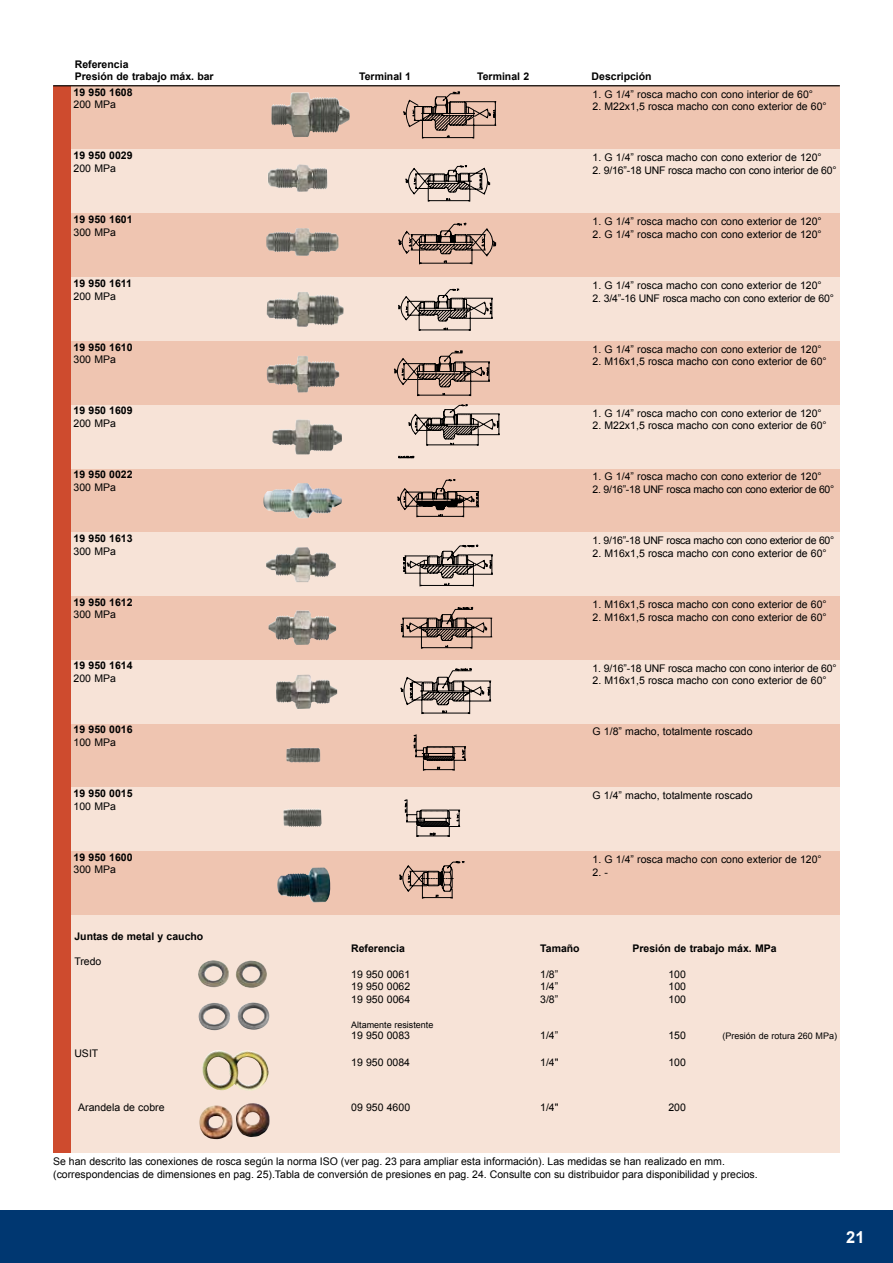
<style>
.page{position:relative;width:893px;height:1263px;background:#fff}
.page>*{position:absolute;margin:0;border:0;box-sizing:border-box;transform-origin:0 0}
.t1{font:700 16.5px "Arial";color:#fff}
.t2{font:10.5px/12.6px "Arial";color:#000}
.t3{font:700 10.5px/12.6px "Arial";color:#000}
.t4{font:10.5px "Arial";letter-spacing:-.02em;color:#000}
.t5{font:10.5px "Arial";letter-spacing:-.03em;color:#000}
.t6{font:9px "Arial";color:#000}
</style>
<div class="page">
<div style="left:53px;top:86px;width:787px;height:1004px;background:#efc5b1"></div>
<div style="left:56px;top:150px;width:784px;height:63px;background:#f7e3d7"></div>
<div style="left:55px;top:277px;width:785px;height:64px;background:#f7e3d7"></div>
<div style="left:56px;top:405px;width:784px;height:63px;background:#f7e3d7"></div>
<div style="left:56px;top:532px;width:784px;height:64px;background:#f7e3d7"></div>
<div style="left:55px;top:660px;width:785px;height:64px;background:#f7e3d7"></div>
<div style="left:55px;top:787px;width:785px;height:64px;background:#f7e3d7"></div>
<svg style="left:398px;top:223px;width:98px;height:42px"></svg>
<svg style="left:398px;top:288px;width:95px;height:43px"></svg>
<svg style="left:403px;top:544px;width:90px;height:43px"></svg>
<svg style="left:400px;top:607px;width:92px;height:42px"></svg>
<svg style="left:394px;top:350px;width:106px;height:109px"></svg>
<svg style="left:413px;top:734px;width:53px;height:37px"></svg>
<svg style="left:399px;top:92px;width:97px;height:58px"></svg>
<svg style="left:405px;top:165px;width:85px;height:37px"></svg>
<svg style="left:400px;top:668px;width:91px;height:47px"></svg>
<div style="left:55px;top:915px;width:785px;height:237px;background:#f7e3d7"></div>
<div style="left:53px;top:86px;width:18px;height:1066px;background:#ce4b2e"></div>
<svg style="left:404px;top:799px;width:56px;height:38px"></svg>
<img style="left:283px;top:808px;width:39px;height:19px">
<svg style="left:397px;top:479px;width:82px;height:39px"></svg>
<svg style="left:399px;top:861px;width:65px;height:38px"></svg>
<img style="left:198px;top:960px;width:69px;height:28px">
<img style="left:198px;top:1002px;width:72px;height:28px">
<img style="left:263px;top:483px;width:79px;height:35px">
<img style="left:277px;top:867px;width:53px;height:35px">
<img style="left:202px;top:1050px;width:67px;height:41px">
<img style="left:199px;top:1103px;width:71px;height:36px">
<hr style="left:53px;top:85px;width:787px;height:1px;background:#000">
<img style="left:271px;top:92px;width:79px;height:45px">
<img style="left:268px;top:164px;width:59px;height:28px">
<img style="left:266px;top:228px;width:72px;height:28px">
<img style="left:267px;top:292px;width:77px;height:35px">
<img style="left:267px;top:356px;width:72px;height:36px">
<img style="left:272px;top:419px;width:70px;height:35px">
<img style="left:266px;top:547px;width:70px;height:35px">
<img style="left:268px;top:610px;width:68px;height:35px">
<img style="left:276px;top:675px;width:61px;height:34px">
<img style="left:286px;top:747px;width:34px;height:16px">
<div style="left:0;top:1210px;width:893px;height:53px;background:#003771"></div>
<p class="t3" style="left:75px;top:58px;width:140px">Referencia<br>Presión de trabajo máx. bar</p>
<p class="t3" style="left:359px;top:71px;width:54px">Terminal 1</p>
<p class="t3" style="left:477px;top:71px;width:54px">Terminal 2</p>
<p class="t3" style="left:592px;top:71px;width:62px">Descripción</p>
<p class="t3" style="left:74px;top:86px;width:60px">19 950 1608</p>
<p class="t2" style="left:74px;top:99px;width:44px">200 MPa</p>
<p class="t2" style="left:593px;top:88px;width:222px">1. G 1/4” rosca macho con cono interior de 60°</p>
<p class="t2" style="left:593px;top:101px;width:236px">2. M22x1,5 rosca macho con cono exterior de 60°</p>
<p class="t3" style="left:74px;top:150px;width:60px">19 950 0029</p>
<p class="t2" style="left:74px;top:162px;width:44px">200 MPa</p>
<p class="t2" style="left:593px;top:152px;width:231px">1. G 1/4” rosca macho con cono exterior de 120°</p>
<p class="t4" style="left:593px;top:164px;width:246px">2. 9/16”-18 UNF rosca macho con cono interior de 60°</p>
<p class="t3" style="left:74px;top:213px;width:60px">19 950 1601</p>
<p class="t2" style="left:74px;top:226px;width:44px">300 MPa</p>
<p class="t2" style="left:593px;top:215px;width:231px">1. G 1/4” rosca macho con cono exterior de 120°</p>
<p class="t2" style="left:593px;top:228px;width:231px">2. G 1/4” rosca macho con cono exterior de 120°</p>
<p class="t3" style="left:74px;top:277px;width:60px">19 950 1611</p>
<p class="t2" style="left:74px;top:290px;width:44px">200 MPa</p>
<p class="t2" style="left:593px;top:279px;width:231px">1. G 1/4” rosca macho con cono exterior de 120°</p>
<p class="t4" style="left:593px;top:291px;width:243px">2. 3/4”-16 UNF rosca macho con cono exterior de 60°</p>
<p class="t3" style="left:74px;top:341px;width:60px">19 950 1610</p>
<p class="t2" style="left:74px;top:353px;width:44px">300 MPa</p>
<p class="t2" style="left:593px;top:343px;width:231px">1. G 1/4” rosca macho con cono exterior de 120°</p>
<p class="t2" style="left:593px;top:356px;width:236px">2. M16x1,5 rosca macho con cono exterior de 60°</p>
<p class="t3" style="left:74px;top:405px;width:60px">19 950 1609</p>
<p class="t2" style="left:74px;top:417px;width:44px">200 MPa</p>
<p class="t2" style="left:593px;top:407px;width:231px">1. G 1/4” rosca macho con cono exterior de 120°</p>
<p class="t2" style="left:593px;top:419px;width:236px">2. M22x1,5 rosca macho con cono exterior de 60°</p>
<p class="t3" style="left:74px;top:468px;width:60px">19 950 0022</p>
<p class="t2" style="left:74px;top:481px;width:44px">300 MPa</p>
<p class="t2" style="left:593px;top:470px;width:231px">1. G 1/4” rosca macho con cono exterior de 120°</p>
<p class="t5" style="left:593px;top:482px;width:243px">2. 9/16”-18 UNF rosca macho con cono exterior de 60°</p>
<p class="t3" style="left:74px;top:532px;width:60px">19 950 1613</p>
<p class="t2" style="left:74px;top:545px;width:44px">300 MPa</p>
<p class="t5" style="left:593px;top:533px;width:243px">1. 9/16”-18 UNF rosca macho con cono exterior de 60°</p>
<p class="t2" style="left:593px;top:547px;width:236px">2. M16x1,5 rosca macho con cono exterior de 60°</p>
<p class="t3" style="left:74px;top:596px;width:60px">19 950 1612</p>
<p class="t2" style="left:74px;top:608px;width:44px">300 MPa</p>
<p class="t2" style="left:593px;top:598px;width:236px">1. M16x1,5 rosca macho con cono exterior de 60°</p>
<p class="t2" style="left:593px;top:611px;width:236px">2. M16x1,5 rosca macho con cono exterior de 60°</p>
<p class="t3" style="left:74px;top:660px;width:60px">19 950 1614</p>
<p class="t2" style="left:74px;top:672px;width:44px">200 MPa</p>
<p class="t4" style="left:593px;top:661px;width:246px">1. 9/16”-18 UNF rosca macho con cono interior de 60°</p>
<p class="t2" style="left:593px;top:674px;width:236px">2. M16x1,5 rosca macho con cono exterior de 60°</p>
<p class="t3" style="left:74px;top:723px;width:60px">19 950 0016</p>
<p class="t2" style="left:74px;top:736px;width:44px">100 MPa</p>
<p class="t2" style="left:593px;top:725px;width:161px">G 1/8” macho, totalmente roscado</p>
<p class="t3" style="left:74px;top:787px;width:60px">19 950 0015</p>
<p class="t2" style="left:74px;top:800px;width:44px">100 MPa</p>
<p class="t2" style="left:593px;top:789px;width:161px">G 1/4” macho, totalmente roscado</p>
<p class="t3" style="left:74px;top:851px;width:60px">19 950 1600</p>
<p class="t2" style="left:74px;top:863px;width:44px">300 MPa</p>
<p class="t2" style="left:593px;top:853px;width:231px">1. G 1/4” rosca macho con cono exterior de 120°</p>
<p class="t2" style="left:593px;top:866px;width:17px">2. -</p>
<p class="t3" style="left:74px;top:930px;width:130px">Juntas de metal y caucho</p>
<p class="t2" style="left:74px;top:955px;width:29px">Tredo</p>
<p class="t2" style="left:74px;top:1047px;width:7px">USIT</p>
<p class="t3" style="left:351px;top:943px;width:55px">Referencia</p>
<p class="t3" style="left:540px;top:943px;width:41px">Tamaño</p>
<p class="t3" style="left:632px;top:943px;width:146px">Presión de trabajo máx. MPa</p>
<p class="t2" style="left:351px;top:968px;width:60px">19 950 0061</p>
<p class="t2" style="left:540px;top:968px;width:20px">1/8”</p>
<p class="t2" style="left:668px;top:968px;width:19px">100</p>
<p class="t2" style="left:351px;top:980px;width:60px">19 950 0062</p>
<p class="t2" style="left:540px;top:980px;width:20px">1/4”</p>
<p class="t2" style="left:668px;top:980px;width:19px">100</p>
<p class="t2" style="left:351px;top:993px;width:60px">19 950 0064</p>
<p class="t2" style="left:540px;top:993px;width:20px">3/8”</p>
<p class="t2" style="left:668px;top:993px;width:19px">100</p>
<p class="t6" style="left:351px;top:1019px;width:84px">Altamente resistente</p>
<p class="t2" style="left:351px;top:1029px;width:60px">19 950 0083</p>
<p class="t2" style="left:540px;top:1029px;width:20px">1/4”</p>
<p class="t2" style="left:668px;top:1029px;width:19px">150</p>
<p class="t6" style="left:722px;top:1029px;width:116px">(Presión de rotura 260 MPa)</p>
<p class="t2" style="left:351px;top:1056px;width:60px">19 950 0084</p>
<p class="t2" style="left:540px;top:1056px;width:20px">1/4"</p>
<p class="t2" style="left:668px;top:1056px;width:19px">100</p>
<p class="t2" style="left:78px;top:1101px;width:88px">Arandela de cobre</p>
<p class="t2" style="left:351px;top:1101px;width:60px">09 950 4600</p>
<p class="t2" style="left:540px;top:1101px;width:20px">1/4"</p>
<p class="t2" style="left:668px;top:1101px;width:19px">200</p>
<p class="t2" style="left:53px;top:1155px;width:706px">Se han descrito las conexiones de rosca según la norma ISO (ver pag. 23 para ampliar esta información). Las medidas se han realizado en mm. (correspondencias de dimensiones en pag. 25).Tabla de conversión de presiones en pag. 24. Consulte con su distribuidor para disponibilidad y precios.</p>
<h1 class="t1" style="left:846px;top:1226px;width:20px">21</h1>
</div>
